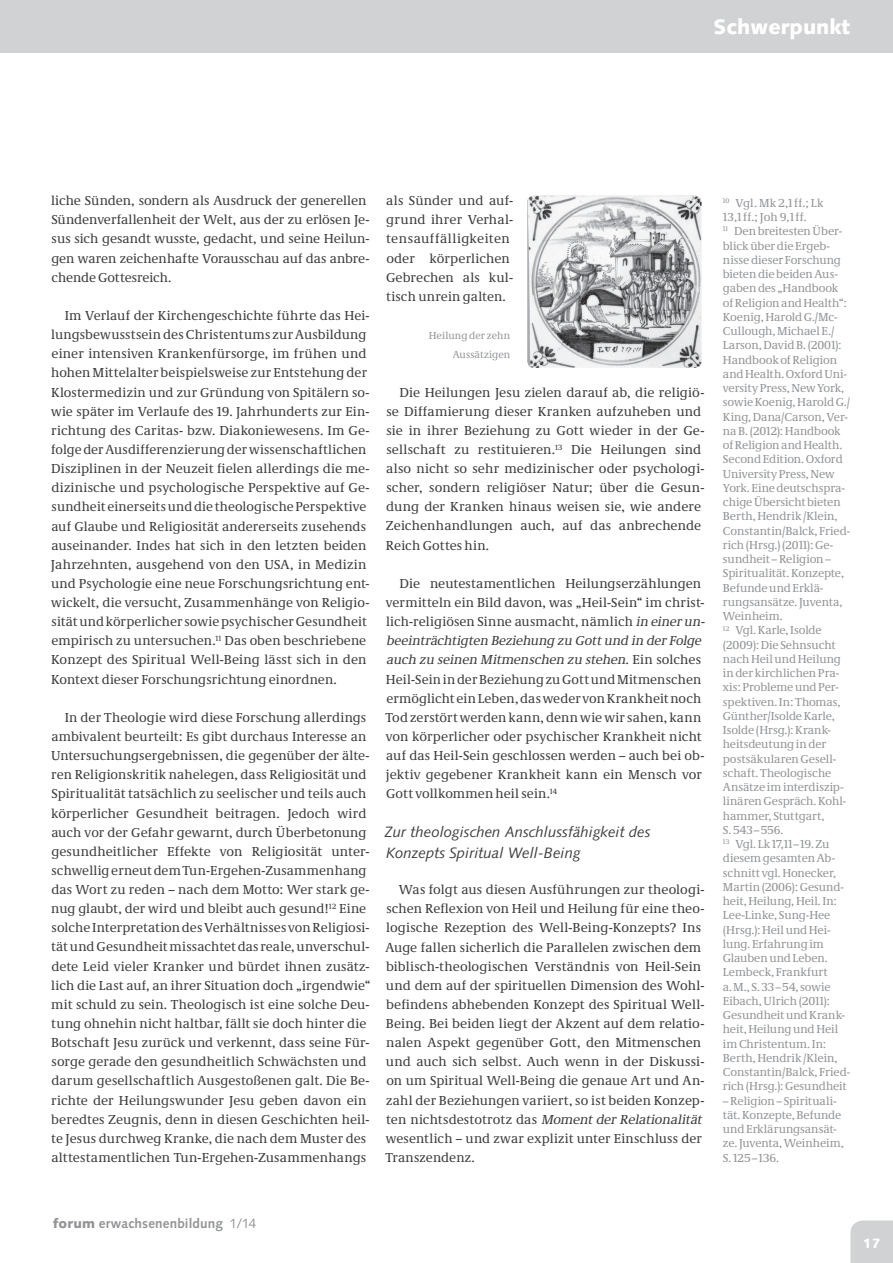
<style>
.page{position:relative;width:893px;height:1263px;background:#fff}
.page>*{position:absolute;margin:0;border:0;box-sizing:border-box;transform-origin:0 0}
.t1{font:900 21px "Syntax LT Std";color:#fff}
.t2{font:italic 15px/21.3px "Syntax LT Std";color:#3e3e3f}
.t3{font:13.5px/19.2px "Neue Demos";letter-spacing:.01em;color:#3e3e3f}
.t4{font:700 13.5px "Syntax LT Std";letter-spacing:.01em;color:#929497}
.t5{font:900 13.5px "Syntax LT Std";color:#fff}
.t6{font:12px/14.2px "Neue Demos";letter-spacing:-.005em;color:#939598}
.t7{font:10.5px/19.2px "Neue Demos";letter-spacing:.01em;color:#939598;text-align:right}
.s1{font-style:italic}
.s2{font-weight:900}
.s3{font-weight:400}
</style>
<div class="page">
<div style="left:0;top:0;width:893px;height:52px;background:#d1d2d4"></div>
<div style="left:850px;top:1220px;width:43px;height:43px;background:#d1d2d4"></div>
<img style="left:527px;top:196px;width:175px;height:172px;border-radius:7px">
<h1 class="t1" style="left:713px;top:14px;width:138px">Schwerpunkt</h1>
<p class="t3" style="left:51px;top:192px;width:320px">liche Sünden, sondern als Ausdruck der generellen Sündenverfallenheit der Welt, aus der zu erlösen Je&shy;sus sich gesandt wusste, gedacht, und seine Heilun&shy;gen waren zeichenhafte Vorausschau auf das anbre&shy;chende Gottesreich.</p>
<p class="t3" style="left:51px;top:307px;width:320px;text-indent:14px">Im Verlauf der Kirchengeschichte führte das Hei&shy;lungsbewusstsein des Christentums zur Ausbildung einer intensiven Krankenfürsorge, im frühen und hohen Mittelalter beispielsweise zur Entstehung der Klostermedizin und zur Gründung von Spitälern so&shy;wie später im Verlaufe des 19. Jahrhunderts zur Ein&shy;richtung des Caritas- bzw. Diakoniewesens. Im Ge&shy;folge der Ausdifferenzierung der wissenschaftlichen Disziplinen in der Neuzeit fielen allerdings die me&shy;dizinische und psychologische Perspektive auf Ge&shy;sundheit einerseits und die theologische Perspektive auf Glaube und Religiosität andererseits zusehends auseinander. Indes hat sich in den letzten beiden Jahrzehnten, ausgehend von den USA, in Medizin und Psychologie eine neue Forschungsrichtung ent&shy;wickelt, die versucht, Zusammenhänge von Religio&shy;sität und körperlicher sowie psychischer Gesundheit empirisch zu untersuchen.<sup>11</sup> Das oben beschriebene Konzept des Spiritual Well-Being lässt sich in den Kontext dieser Forschungsrichtung einordnen.</p>
<p class="t3" style="left:51px;top:709px;width:321px;text-indent:14px">In der Theologie wird diese Forschung allerdings ambivalent beurteilt: Es gibt durchaus Interesse an Untersuchungsergebnissen, die gegenüber der älte&shy;ren Religionskritik nahelegen, dass Religiosität und Spiritualität tatsächlich zu seelischer und teils auch körperlicher Gesundheit beitragen. Jedoch wird auch vor der Gefahr gewarnt, durch Überbetonung gesundheitlicher Effekte von Religiosität unter&shy;schwellig erneut dem Tun-Ergehen-Zusammenhang das Wort zu reden – nach dem Motto: Wer stark ge&shy;nug glaubt, der wird und bleibt auch gesund!<sup>12</sup> Eine solche Interpretation des Verhältnisses von Religiosi&shy;tät und Gesundheit missachtet das reale, unverschul&shy;dete Leid vieler Kranker und bürdet ihnen zusätz&shy;lich die Last auf, an ihrer Situation doch „irgendwie“ mit schuld zu sein. Theologisch ist eine solche Deu&shy;tung ohnehin nicht haltbar, fällt sie doch hinter die Botschaft Jesu zurück und verkennt, dass seine Für&shy;sorge gerade den gesundheitlich Schwächsten und darum gesellschaftlich Ausgestoßenen galt. Die Be&shy;richte der Heilungswunder Jesu geben davon ein beredtes Zeugnis, denn in diesen Geschichten heil&shy;te Jesus durchweg Kranke, die nach dem Muster des alttestamentlichen Tun-Ergehen-Zusammenhangs</p>
<p class="t3" style="left:386px;top:192px;width:129px">als Sünder und auf&shy;grund ihrer Verhal&shy;tensauffälligkeiten oder körperlichen<br>Gebrechen als kul&shy;tisch unrein galten.</p>
<p class="t7" style="left:429px;top:327px;width:83px">Heilung der zehn<br>Aussätzigen</p>
<p class="t3" style="left:386px;top:384px;width:320px;text-indent:14px">Die Heilungen Jesu zielen darauf ab, die religiö&shy;se Diffamierung dieser Kranken aufzuheben und sie in ihrer Beziehung zu Gott wieder in der Ge&shy;sellschaft zu restituieren.<sup>13</sup> Die Heilungen sind also nicht so sehr medizinischer oder psychologi&shy;scher, sondern religiöser Natur; über die Gesun&shy;dung der Kranken hinaus weisen sie, wie andere Zeichenhandlungen auch, auf das anbrechende Reich Gottes hin.</p>
<p class="t3" style="left:385px;top:575px;width:323px;text-indent:14px">Die neutestamentlichen Heilungserzählungen vermitteln ein Bild davon, was „Heil-Sein“ im christ&shy;lich-religiösen Sinne ausmacht, nämlich <span class="s1">in einer un&shy;beeinträchtigten Beziehung zu Gottund in der Folge auch zu seinen Mitmenschen zu stehen.</span> E i n s o l c h e s Heil-Sein in der Beziehung zu Gott und Mitmenschen ermöglicht ein Leben, das weder von Krankheit noch Tod zerstört werden kann, denn wie wir sahen, kann von körperlicher oder psychischer Krankheit nicht auf das Heil-Sein geschlossen werden – auch bei ob&shy;jektiv gegebener Krankheit kann ein Mensch vor Gott vollkommen heil sein.<sup>14</sup></p>
<p class="t2" style="left:385px;top:821px;width:267px">Zur theologischen Anschlussfähigkeit des<br>Konzepts Spiritual Well-Being</p>
<p class="t3" style="left:385px;top:881px;width:321px;text-indent:14px">Was folgt aus diesen Ausführungen zur theologi&shy;schen Reflexion von Heil und Heilung für eine theo&shy;logische Rezeption des Well-Being-Konzepts? Ins Auge fallen sicherlich die Parallelen zwischen dem biblisch-theologischen Verständnis von Heil-Sein und dem auf der spirituellen Dimension des Wohl&shy;befindens abhebenden Konzept des Spiritual Well-Being. Bei beiden liegt der Akzent auf dem relatio&shy;nalen Aspekt gegenüber Gott, den Mitmenschen und auch sich selbst. Auch wenn in der Diskussi&shy;on um Spiritual Well-Being die genaue Art und An&shy;zahl der Beziehungen variiert, so ist beiden Konzep&shy;te n n ic ht s de s t ot r ot z d a s <span class="s1">Moment der Relationalität </span>wesentlich – und zwar explizit unter Einschluss der Transzendenz.</p>
<p class="t6" style="left:723px;top:197px;width:129px"><sup>10</sup> Vgl. Mk 2,1 ff.; Lk<br>13,1 ff.; Joh 9,1 ff.<br><sup>11</sup> Den breitesten Über&shy;blick über die Ergeb&shy;nisse dieser Forschung bieten die beiden Aus&shy;gaben des „Handbook of Religion and Health“:<br>Koenig, Harold G./Mc-<br>Cullough, Michael E./<br>Larson, David B. (2001):<br>Handbook of Religion and Health. Oxford Uni&shy;versity Press, New York, sowie Koenig, Harold G./<br>King, Dana/Carson, Ver&shy;na B. (2012): Handbook of Religion and Health.<br>Second Edition. Oxford<br>University Press, New<br>York. Eine deutschspra&shy;chige Übersicht bieten<br>Berth, Hendrik /Klein,<br>Constantin/Balck, Fried&shy;rich (Hrsg.) (2011): Ge&shy;sundheit – Religion –<br>Spiritualität. Konzepte,<br>Befunde und Erklä&shy;rungsansätze. Juventa,<br>Weinheim.<br><sup>12</sup> Vgl. Karle, Isolde (2009): Die Sehnsucht nach Heil und Heilung in der kirchlichen Pra&shy;xis: Probleme und Per&shy;spektiven. In: Thomas,<br>Günther/Isolde Karle,<br>Isolde (Hrsg.): Krank&shy;heitsdeutung in der postsäkularen Gesell&shy;schaft. Theologische<br>Ansätze im interdiszip&shy;linären Gespräch. Kohl&shy;hammer, Stuttgart,<br>S. 543 – 556.<br><sup>13</sup> Vgl. Lk 17,11 – 19. Zu diesem gesamten Ab&shy;schnitt vgl. Honecker,<br>Martin (2006): Gesund&shy;heit, Heilung, Heil. In:<br>Lee-Linke, Sung-Hee (Hrsg.): Heil und Hei&shy;lung. Erfahrung im<br>Glauben und Leben.<br>Lembeck, Frankfurt<br>a. M., S. 33 – 54, sowie<br>Eibach, Ulrich (2011):<br>Gesundheit und Krank&shy;heit, Heilung und Heil im Christentum. In:<br>Berth, Hendrik /Klein,<br>Constantin/Balck, Fried&shy;rich (Hrsg.): Gesundheit</p>
<p class="t6" style="left:723px;top:1095px;width:122px">– Religion – Spirituali&shy;tät. Konzepte, Befunde und Erklärungsansät&shy;ze. Juventa, Weinheim,<br>S. 125 – 136.</p>
<p class="t4" style="left:53px;top:1216px;width:205px"><span class="s2">forum</span> erwachsenenbildung <span class="s3">1/14</span></p>
<p class="t5" style="left:863px;top:1235px;width:19px">17</p>
</div>
